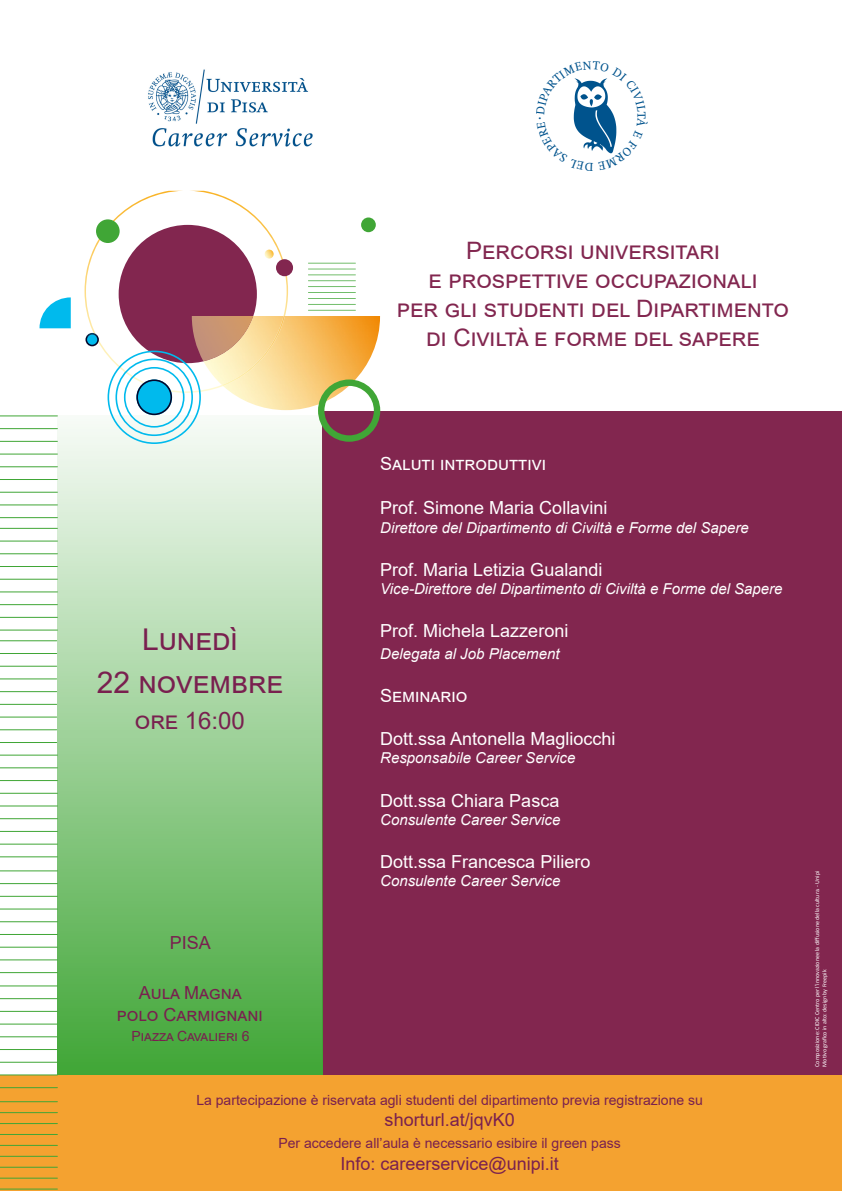
<style>
.page{position:relative;width:842px;height:1191px;background:#fff}
.page>*{position:absolute;margin:0;border:0;box-sizing:border-box;transform-origin:0 0}
.t1{font:30px/43.2px "Arial";color:#79204f;text-align:center}
.t2{font:24px/28.8px "Arial";color:#82264f;text-align:center}
.t3{font:24px "Arial";color:#79204f}
.t4{font:18px "Arial";color:#fff}
.t5{font:18px/21.6px "Arial";color:#79204f;text-align:center}
.t6{font:italic 15px "Arial";color:#fff}
.t7{font:14.4px "Swift";color:#00538d}
.t8{font:14px "Arial";color:#79204f}
.t9{font:6px/7.2px "Calibri";color:#fff}
</style>
<div class="page">
<div style="left:0;top:1075px;width:842px;height:116px;background:#f4a230"></div>
<div style="left:323px;top:411px;width:519px;height:663px;background:#82264f"></div>
<div style="left:57px;top:415px;width:266px;height:659px;background:linear-gradient(to bottom,#f7fbf7,#41a637)"></div>
<hr style="left:0;top:640px;width:57px;height:1px;background:#40a636">
<hr style="left:0;top:653px;width:57px;height:1px;background:#40a636">
<hr style="left:0;top:666px;width:57px;height:1px;background:#40a636">
<hr style="left:0;top:678px;width:57px;height:1px;background:#40a636">
<hr style="left:0;top:691px;width:57px;height:1px;background:#40a636">
<hr style="left:0;top:704px;width:57px;height:1px;background:#40a636">
<hr style="left:0;top:716px;width:57px;height:1px;background:#40a636">
<hr style="left:0;top:729px;width:57px;height:1px;background:#40a636">
<hr style="left:0;top:742px;width:57px;height:1px;background:#40a636">
<hr style="left:0;top:754px;width:57px;height:1px;background:#40a636">
<hr style="left:0;top:767px;width:57px;height:1px;background:#40a636">
<hr style="left:0;top:780px;width:57px;height:1px;background:#40a636">
<hr style="left:0;top:793px;width:57px;height:1px;background:#40a636">
<hr style="left:0;top:805px;width:57px;height:1px;background:#40a636">
<hr style="left:0;top:818px;width:57px;height:1px;background:#40a636">
<hr style="left:0;top:831px;width:57px;height:1px;background:#40a636">
<hr style="left:0;top:843px;width:57px;height:1px;background:#40a636">
<hr style="left:0;top:856px;width:57px;height:1px;background:#40a636">
<hr style="left:0;top:870px;width:57px;height:1px;background:#40a636">
<hr style="left:0;top:883px;width:57px;height:1px;background:#40a636">
<hr style="left:0;top:896px;width:57px;height:1px;background:#40a636">
<hr style="left:0;top:908px;width:57px;height:1px;background:#40a636">
<hr style="left:0;top:921px;width:57px;height:1px;background:#40a636">
<hr style="left:0;top:934px;width:57px;height:1px;background:#40a636">
<hr style="left:0;top:946px;width:57px;height:1px;background:#40a636">
<hr style="left:0;top:959px;width:57px;height:1px;background:#40a636">
<hr style="left:0;top:972px;width:57px;height:1px;background:#40a636">
<hr style="left:0;top:985px;width:57px;height:1px;background:#40a636">
<hr style="left:0;top:998px;width:57px;height:1px;background:#40a636">
<hr style="left:0;top:1011px;width:57px;height:1px;background:#40a636">
<hr style="left:0;top:1023px;width:57px;height:1px;background:#40a636">
<hr style="left:0;top:1036px;width:57px;height:1px;background:#40a636">
<hr style="left:0;top:1049px;width:57px;height:1px;background:#40a636">
<hr style="left:0;top:1061px;width:57px;height:1px;background:#40a636">
<hr style="left:0;top:1074px;width:57px;height:1px;background:#40a636">
<hr style="left:0;top:1087px;width:57px;height:1px;background:#40a636">
<hr style="left:0;top:1101px;width:57px;height:1px;background:#40a636">
<hr style="left:0;top:1112px;width:57px;height:1px;background:#40a636">
<hr style="left:0;top:1123px;width:57px;height:1px;background:#40a636">
<hr style="left:0;top:1134px;width:57px;height:1px;background:#40a636">
<hr style="left:0;top:1145px;width:57px;height:1px;background:#40a636">
<hr style="left:0;top:1156px;width:57px;height:1px;background:#40a636">
<hr style="left:0;top:1166px;width:57px;height:1px;background:#40a636">
<hr style="left:0;top:1177px;width:57px;height:1px;background:#40a636">
<hr style="left:0;top:1188px;width:57px;height:1px;background:#40a636">
<img style="left:148px;top:69px;width:165px;height:78px">
<hr style="left:0;top:528px;width:57px;height:1px;background:#40a636">
<hr style="left:0;top:541px;width:57px;height:1px;background:#40a636">
<hr style="left:0;top:553px;width:57px;height:1px;background:#40a636">
<hr style="left:0;top:566px;width:57px;height:1px;background:#40a636">
<hr style="left:0;top:579px;width:57px;height:1px;background:#40a636">
<hr style="left:0;top:591px;width:57px;height:1px;background:#40a636">
<hr style="left:0;top:604px;width:57px;height:1px;background:#40a636">
<hr style="left:0;top:617px;width:57px;height:1px;background:#40a636">
<hr style="left:0;top:629px;width:57px;height:1px;background:#40a636">
<img style="left:85px;top:191px;width:203px;height:202px">
<div style="left:119px;top:225px;width:138px;height:138px;background:#82264f;border-radius:50%"></div>
<svg style="left:108px;top:350px;width:93px;height:94px"></svg>
<img style="left:203px;top:316px;width:177px;height:94px">
<img style="left:222px;top:316px;width:63px;height:70px">
<img style="left:192px;top:316px;width:61px;height:45px">
<svg style="left:40px;top:297px;width:31px;height:31px"></svg>
<hr style="left:308px;top:310px;width:48px;height:1px;background:#40a636">
<hr style="left:308px;top:304px;width:48px;height:1px;background:#40a636">
<hr style="left:308px;top:298px;width:48px;height:1px;background:#40a636">
<hr style="left:308px;top:292px;width:48px;height:1px;background:#40a636">
<hr style="left:308px;top:286px;width:48px;height:1px;background:#40a636">
<hr style="left:308px;top:280px;width:48px;height:1px;background:#40a636">
<hr style="left:308px;top:274px;width:48px;height:1px;background:#40a636">
<hr style="left:308px;top:269px;width:48px;height:1px;background:#40a636">
<hr style="left:308px;top:263px;width:48px;height:1px;background:#40a636">
<svg style="left:318px;top:379px;width:62px;height:63px"></svg>
<div style="left:96px;top:219px;width:24px;height:24px;background:#40a636;border-radius:50%"></div>
<svg style="left:85px;top:333px;width:14px;height:13px"></svg>
<div style="left:361px;top:217px;width:15px;height:15px;background:#40a636;border-radius:50%"></div>
<div style="left:276px;top:259px;width:17px;height:17px;background:#82264f;border-radius:50%"></div>
<svg style="left:265px;top:250px;width:9px;height:8px"></svg>
<hr style="left:0;top:415px;width:57px;height:1px;background:#40a636">
<hr style="left:0;top:428px;width:57px;height:1px;background:#40a636">
<hr style="left:0;top:441px;width:57px;height:1px;background:#40a636">
<hr style="left:0;top:454px;width:57px;height:1px;background:#40a636">
<hr style="left:0;top:466px;width:57px;height:1px;background:#40a636">
<hr style="left:0;top:479px;width:57px;height:1px;background:#40a636">
<hr style="left:0;top:492px;width:57px;height:1px;background:#40a636">
<hr style="left:0;top:504px;width:57px;height:1px;background:#40a636">
<hr style="left:0;top:517px;width:57px;height:1px;background:#40a636">
<svg style="left:573px;top:78px;width:44px;height:76px"></svg>
<p class="t7" style="left:538px;top:106px;width:5px">.</p>
<h2 class="t2" style="left:397px;top:236px;width:394px">Percorsi universitari<br>e prospettive occupazionali<br>per gli studenti del Dipartimento di Civiltà e forme del sapere</h2>
<h1 class="t1" style="left:97px;top:617px;width:188px">Lunedì<br>22 novembre</h1>
<h2 class="t3" style="left:135px;top:704px;width:112px">ore 16:00</h2>
<p class="t5" style="left:170px;top:931px;width:43px">PISA</p>
<p class="t5" style="left:117px;top:982px;width:148px">Aula Magna polo Carmignani</p>
<p class="t8" style="left:132px;top:1026px;width:119px">Piazza Cavalieri 6</p>
<p class="t4" style="left:380px;top:452px;width:167px">Saluti introduttivi</p>
<p class="t4" style="left:380px;top:495px;width:229px">Prof. Simone Maria Collavini</p>
<p class="t6" style="left:380px;top:518px;width:370px">Direttore del Dipartimento di Civiltà e Forme del Sapere</p>
<p class="t4" style="left:380px;top:557px;width:224px">Prof. Maria Letizia Gualandi</p>
<p class="t6" style="left:380px;top:579px;width:404px">Vice-Direttore del Dipartimento di Civiltà e Forme del Sapere</p>
<p class="t4" style="left:380px;top:618px;width:190px">Prof. Michela Lazzeroni</p>
<p class="t6" style="left:380px;top:644px;width:181px">Delegata al Job Placement</p>
<p class="t4" style="left:380px;top:683px;width:89px">Seminario</p>
<p class="t4" style="left:380px;top:726px;width:237px">Dott.ssa Antonella Magliocchi</p>
<p class="t6" style="left:380px;top:748px;width:197px">Responsabile Career Service</p>
<p class="t4" style="left:380px;top:788px;width:181px">Dott.ssa Chiara Pasca</p>
<p class="t6" style="left:380px;top:809px;width:182px">Consulente Career Service</p>
<p class="t4" style="left:380px;top:849px;width:212px">Dott.ssa Francesca Piliero</p>
<p class="t6" style="left:380px;top:871px;width:182px">Consulente Career Service</p>
<p class="t8" style="left:196px;top:1090px;width:508px">La partecipazione è riservata agli studenti del dipartimento previa registrazione su</p>
<p class="t5" style="left:385px;top:1109px;width:132px">shorturl.at/jqvK0</p>
<p class="t8" style="left:278px;top:1133px;width:344px">Per accedere all’aula è necessario esibire il green pass</p>
<p class="t5" style="left:340px;top:1152px;width:220px">Info: careerservice@unipi.it</p>
<p class="t9" style="left:813px;top:1066px;width:197px;rotate:-90deg">Composizione: CIDIC Centro per l’innovazionee la diffusione della cultura. - Unipi<br>Motivo grafico in alto: design by Freepik</p>
</div>
